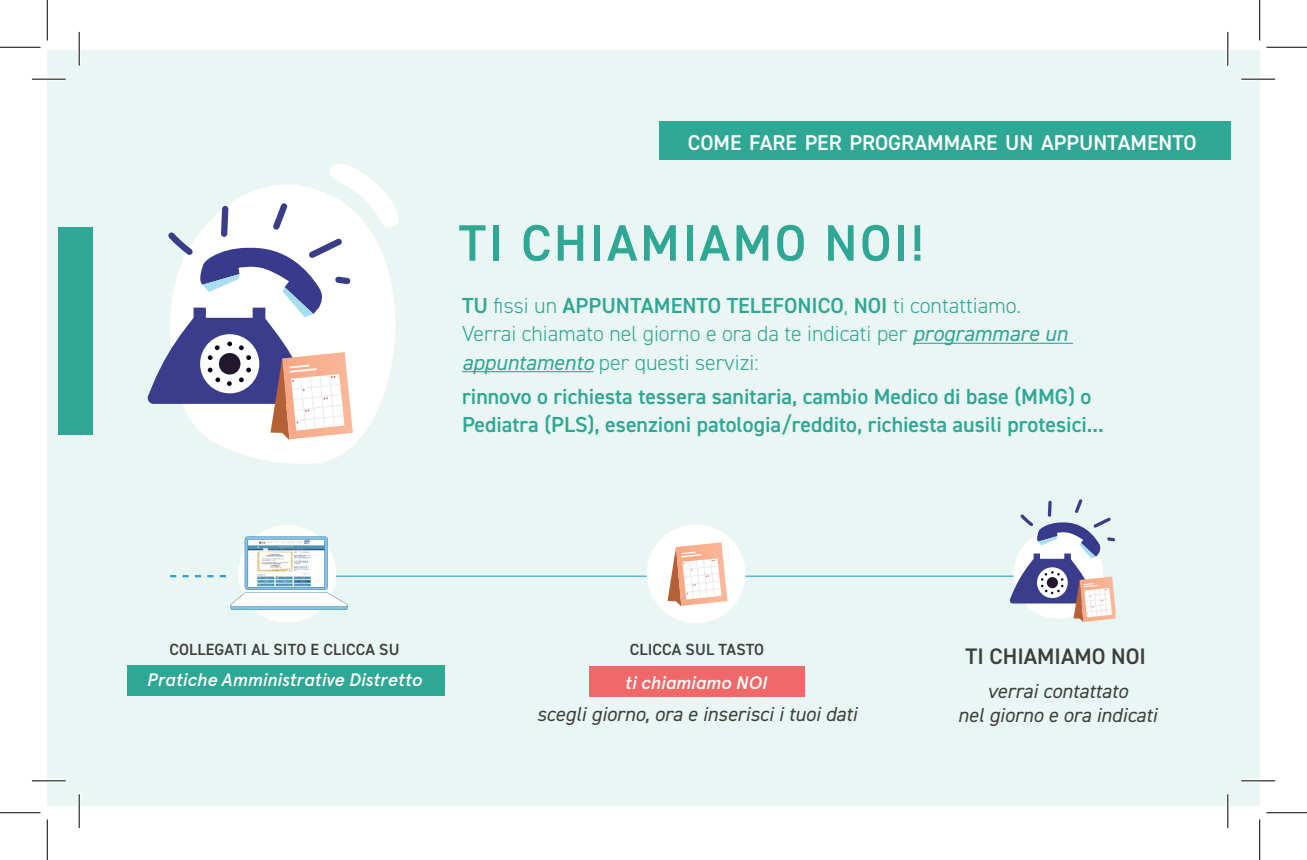
<style>
.page{position:relative;width:1307px;height:860px;background:#fff}
.page>*{position:absolute;margin:0;border:0;box-sizing:border-box;transform-origin:0 0}
.t1{font:600 51.3px "DIN2014";letter-spacing:.05em;color:#2ea794}
.t2{font:600 22.5px "DIN2014";color:#3e3e3f}
.t3{font:300 21.82px/28.3px "DIN2014";color:#2ea794}
.t4{font:600 21.82px/28.3px "DIN2014";color:#2ea794}
.t5{font:600 21.38px "DIN2014";color:#fff}
.t6{font:italic 20.25px/24.8px "DIN2014";color:#3e3e3f;text-align:center}
.t7{font:italic 500 18px "Apercu";letter-spacing:-.005em;color:#fff}
.t8{font:600 16.2px "DIN2014";letter-spacing:.01em;color:#3e3e3f}
.s1{font-weight:600}
.s2{font-weight:400;font-style:italic}
</style>
<div class="page">
<div style="left:47px;top:50px;width:1212px;height:756px;background:#eaf6f4"></div>
<svg style="left:211px;top:440px;width:147px;height:24px;fill:#fff"></svg>
<svg style="left:147px;top:164px;width:251px;height:276px"></svg>
<div style="left:58px;top:227px;width:34px;height:207px;background:#2ea794"></div>
<div style="left:660px;top:122px;width:570px;height:38px;background:#2ea794"></div>
<hr style="left:912px;top:343px;width:160px;height:1px;background:#2ea794">
<hr style="left:462px;top:371px;width:131px;height:1px;background:#2ea794">
<div style="left:127px;top:665px;width:317px;height:31px;background:#2ea794"></div>
<hr style="left:243px;top:576px;width:818px;height:1px;background:#28a0da">
<div style="left:646px;top:524px;width:99px;height:99px;background:#fff;border-radius:50%"></div>
<svg style="left:667px;top:542px;width:60px;height:64px"></svg>
<div style="left:238px;top:525px;width:98px;height:98px;background:#fff;border-radius:50%"></div>
<svg style="left:170px;top:536px;width:178px;height:74px"></svg>
<svg style="left:1009px;top:499px;width:106px;height:123px"></svg>
<div style="left:589px;top:666px;width:215px;height:31px;background:#f16869"></div>
<hr style="left:32px;top:78px;width:34px;height:3px;background:#fff">
<hr style="left:1241px;top:78px;width:33px;height:3px;background:#fff">
<hr style="left:32px;top:779px;width:34px;height:3px;background:#fff">
<hr style="left:1241px;top:779px;width:33px;height:3px;background:#fff">
<hr style="left:78px;top:32px;width:3px;height:34px;background:#fff">
<hr style="left:78px;top:794px;width:3px;height:34px;background:#fff">
<hr style="left:1226px;top:32px;width:3px;height:34px;background:#fff">
<hr style="left:1226px;top:794px;width:3px;height:34px;background:#fff">
<hr style="left:32px;top:79px;width:34px;height:1px;background:#000">
<hr style="left:1241px;top:79px;width:33px;height:1px;background:#000">
<hr style="left:32px;top:780px;width:34px;height:1px;background:#000">
<hr style="left:1241px;top:780px;width:33px;height:1px;background:#000">
<hr style="left:79px;top:32px;width:1px;height:34px;background:#000">
<hr style="left:79px;top:794px;width:1px;height:34px;background:#000">
<hr style="left:1227px;top:32px;width:1px;height:34px;background:#000">
<hr style="left:1227px;top:794px;width:1px;height:34px;background:#000">
<hr style="left:0;top:47px;width:40px;height:1px;background:#000">
<hr style="left:1266px;top:47px;width:40px;height:1px;background:#000">
<hr style="left:0;top:812px;width:40px;height:1px;background:#000">
<hr style="left:1266px;top:812px;width:40px;height:1px;background:#000">
<hr style="left:47px;top:0;width:1px;height:40px;background:#000">
<hr style="left:47px;top:819px;width:1px;height:41px;background:#000">
<hr style="left:1259px;top:0;width:1px;height:40px;background:#000">
<hr style="left:1259px;top:819px;width:1px;height:41px;background:#000">
<p class="t5" style="left:687px;top:129px;width:510px">COME FARE PER PROGRAMMARE UN APPUNTAMENTO</p>
<h1 class="t1" style="left:459px;top:209px;width:466px">TI CHIAMIAMO NOI!</h1>
<p class="t3" style="left:462px;top:291px;width:607px"><span class="s1">TU</span> fissi un <span class="s1">APPUNTAMENTO TELEFONICO</span>, <span class="s1">NOI</span> ti contattiamo.<br>Verrai chiamato nel giorno e ora da te indicati per <span class="s2">programmare un appuntamento</span> per questi servizi:</p>
<p class="t4" style="left:462px;top:382px;width:643px">rinnovo o richiesta tessera sanitaria, cambio Medico di base (MMG) o<br>Pediatra (PLS), esenzioni patologia/reddito, richiesta ausili protesici...</p>
<p class="t8" style="left:169px;top:639px;width:231px">COLLEGATI AL SITO E CLICCA SU</p>
<p class="t7" style="left:147px;top:669px;width:277px">Pratiche Amministrative Distretto</p>
<p class="t8" style="left:629px;top:639px;width:136px">CLICCA SUL TASTO</p>
<p class="t7" style="left:626px;top:672px;width:143px">ti chiamiamo NOI</p>
<p class="t6" style="left:537px;top:702px;width:322px">scegli giorno, ora e inserisci i tuoi dati</p>
<p class="t2" style="left:965px;top:641px;width:182px">TI CHIAMIAMO NOI</p>
<p class="t6" style="left:957px;top:678px;width:200px">verrai contattato<br>nel giorno e ora indicati</p>
</div>
